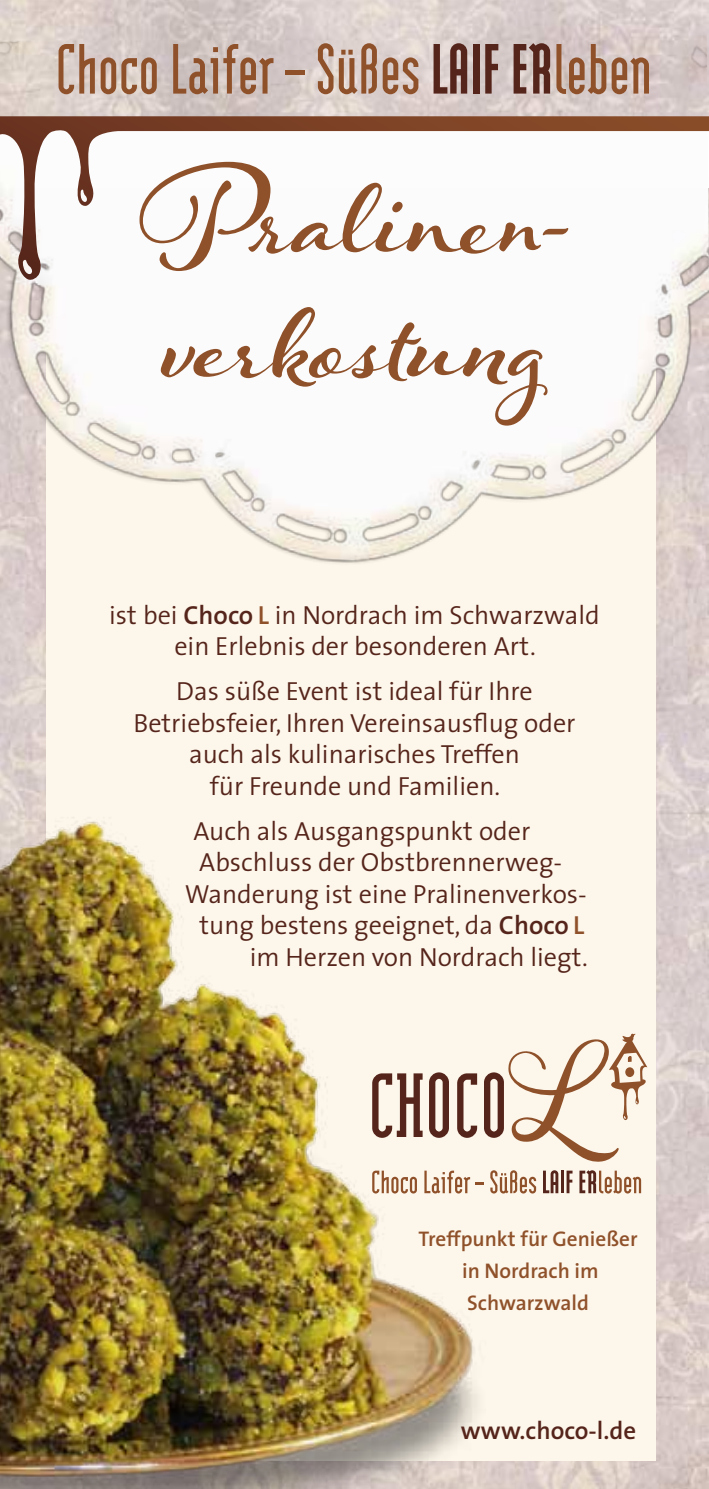
<style>
.page{position:relative;width:709px;height:1489px;background:#fff}
.page>*{position:absolute;margin:0;border:0;box-sizing:border-box;transform-origin:0 0}
.t1{font:700 170px/125px "Hummingbird";color:#8f512a}
.t2{font:300 26.25px/31.5px "The Sans";color:#55241a;text-align:center}
.t3{font:600 25px "The Sans";color:#55241a}
.t4{font:600 21.25px/32px "The Sans";color:#8f512a;text-align:center}
.s1{font-weight:600}
.s2{font-weight:600;color:#8f512a}
</style>
<div class="page">
<img style="left:0;top:575px;width:709px;height:913px">
<div style="left:46px;top:198px;width:610px;height:1262px;background:#fdf6ea"></div>
<img style="left:0;top:281px;width:709px;height:294px">
<img style="left:0;top:0;width:709px;height:116px">
<svg style="left:0;top:116px;width:709px;height:165px"></svg>
<svg style="left:59px;top:44px;width:36px;height:50px;background:#b89683"></svg>
<svg style="left:101px;top:57px;width:56px;height:37px;background:#b6917b"></svg>
<svg style="left:173px;top:44px;width:100px;height:50px;background:#b89b8c"></svg>
<div style="left:285px;top:70px;width:20px;height:5px;background:#8f512a"></div>
<svg style="left:318px;top:43px;width:15px;height:51px"></svg>
<svg style="left:339px;top:43px;width:38px;height:51px;background:#b6927d"></svg>
<svg style="left:383px;top:57px;width:35px;height:37px"></svg>
<svg style="left:433px;top:43px;width:34px;height:51px;background:#8d6b64"></svg>
<div style="left:473px;top:44px;width:6px;height:50px;background:#55241a"></div>
<svg style="left:485px;top:44px;width:13px;height:50px"></svg>
<svg style="left:513px;top:43px;width:37px;height:51px;background:#8a6760"></svg>
<svg style="left:556px;top:44px;width:93px;height:50px;background:#b99887"></svg>
<img style="left:0;top:788px;width:597px;height:700px">
<svg style="left:372px;top:1073px;width:50px;height:64px"></svg>
<svg style="left:429px;top:1072px;width:20px;height:65px"></svg>
<svg style="left:457px;top:1073px;width:20px;height:64px"></svg>
<svg style="left:372px;top:1170px;width:43px;height:23px"></svg>
<svg style="left:410px;top:1176px;width:7px;height:17px"></svg>
<svg style="left:424px;top:1170px;width:60px;height:23px"></svg>
<svg style="left:490px;top:1170px;width:46px;height:23px"></svg>
<svg style="left:543px;top:1170px;width:15px;height:23px"></svg>
<hr style="left:561px;top:1170px;width:3px;height:23px;background:#55241a">
<svg style="left:566px;top:1170px;width:6px;height:23px"></svg>
<svg style="left:579px;top:1170px;width:62px;height:23px"></svg>
<svg style="left:484px;top:1033px;width:163px;height:129px"></svg>
<h1 class="t1" style="left:140px;top:129px;width:431px">Pralinen&shy;verkostung</h1>
<p class="t2" style="left:109px;top:598px;width:492px">ist bei <span class="s1">Choco</span> <span class="s2">L</span> in Nordrach im Schwarzwald ein Erlebnis der besonderen Art.</p>
<p class="t2" style="left:133px;top:674px;width:443px">Das süße Event ist ideal für Ihre Betriebsfeier, Ihren Vereinsausflug oder auch als kulinarisches Treffen<br>für Freunde und Familien.</p>
<p class="t2" style="left:193px;top:814px;width:338px">Auch als Ausgangspunkt oder</p>
<p class="t2" style="left:199px;top:845px;width:364px">Abschluss der Obstbrennerweg-</p>
<p class="t2" style="left:185px;top:877px;width:403px">Wanderung ist eine Pralinenverkos-</p>
<p class="t2" style="left:199px;top:908px;width:386px">tung bestens geeignet, da <span class="s1">Choco</span> <span class="s2">L</span></p>
<p class="t2" style="left:250px;top:940px;width:340px">im Herzen von Nordrach liegt.</p>
<p class="t4" style="left:418px;top:1222px;width:220px">Treffpunkt für Genießer in Nordrach im<br>Schwarzwald</p>
<p class="t3" style="left:461px;top:1409px;width:177px">www.choco-l.de</p>
</div>
